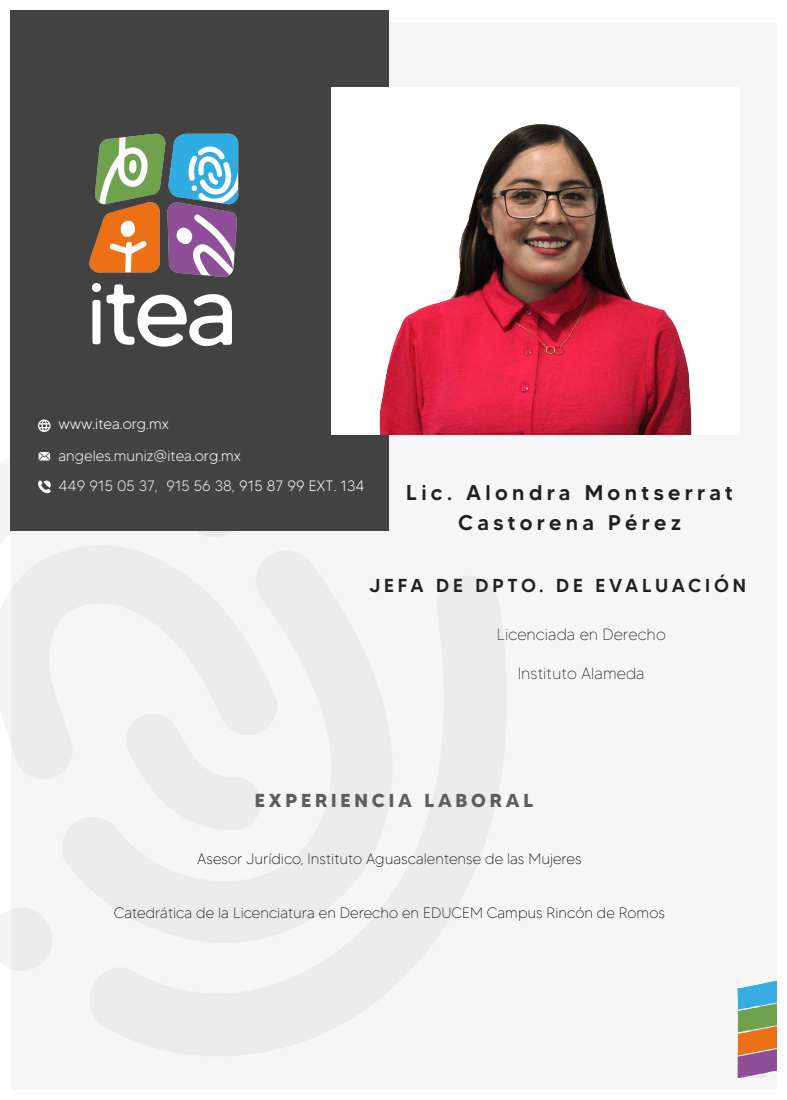
<style>
.page{position:relative;width:787px;height:1100px;background:#fff}
.page>*{position:absolute;margin:0;border:0;box-sizing:border-box;transform-origin:0 0}
.t1{font:500 21.25px/30.8px "MADETOMMY";letter-spacing:.2em;color:#231f20;text-align:center}
.t2{font:500 18.75px "MADETOMMY";letter-spacing:.2em;color:#231f20}
.t3{font:700 18.75px "MADETOMMY";letter-spacing:.2em;color:#5d5d5d}
.t4{font:100 16.25px "MADETOMMY";color:#231f20}
.t5{font:100 15px "MADETOMMY";color:#000}
.t6{font:300 15px/31.1px "MADETOMMY";color:#fff}
</style>
<div class="page">
<div style="left:11px;top:22px;width:765px;height:1067px;background:#f6f6f6"></div>
<div style="left:11px;top:11px;width:378px;height:520px;background:#424242"></div>
<img style="left:10px;top:94px;width:229px;height:299px">
<img style="left:737px;top:981px;width:39px;height:96px">
<img style="left:0;top:393px;width:506px;height:663px">
<img style="left:320px;top:87px;width:372px;height:348px">
<p class="t6" style="left:58px;top:408px;width:184px">www.itea.org.mx angeles.muniz@itea.org.mx</p>
<p class="t6" style="left:58px;top:470px;width:308px">449 915 05 37, 915 56 38, 915 87 99 EXT. 134</p>
<h1 class="t1" style="left:406px;top:477px;width:328px">Lic. Alondra Montserrat<br>Castorena Pérez</h1>
<p class="t2" style="left:369px;top:573px;width:378px">JEFA DE DPTO. DE EVALUACIÓN</p>
<p class="t4" style="left:497px;top:624px;width:170px">Licenciada en Derecho</p>
<p class="t4" style="left:518px;top:663px;width:128px">Instituto Alameda</p>
<p class="t3" style="left:255px;top:788px;width:280px">EXPERIENCIA LABORAL</p>
<p class="t5" style="left:197px;top:849px;width:386px">Asesor Jurídico, Instituto Aguascalentense de las Mujeres</p>
<p class="t5" style="left:114px;top:903px;width:552px">Catedrática de la Licenciatura en Derecho en EDUCEM Campus Rincón de Romos</p>
</div>
